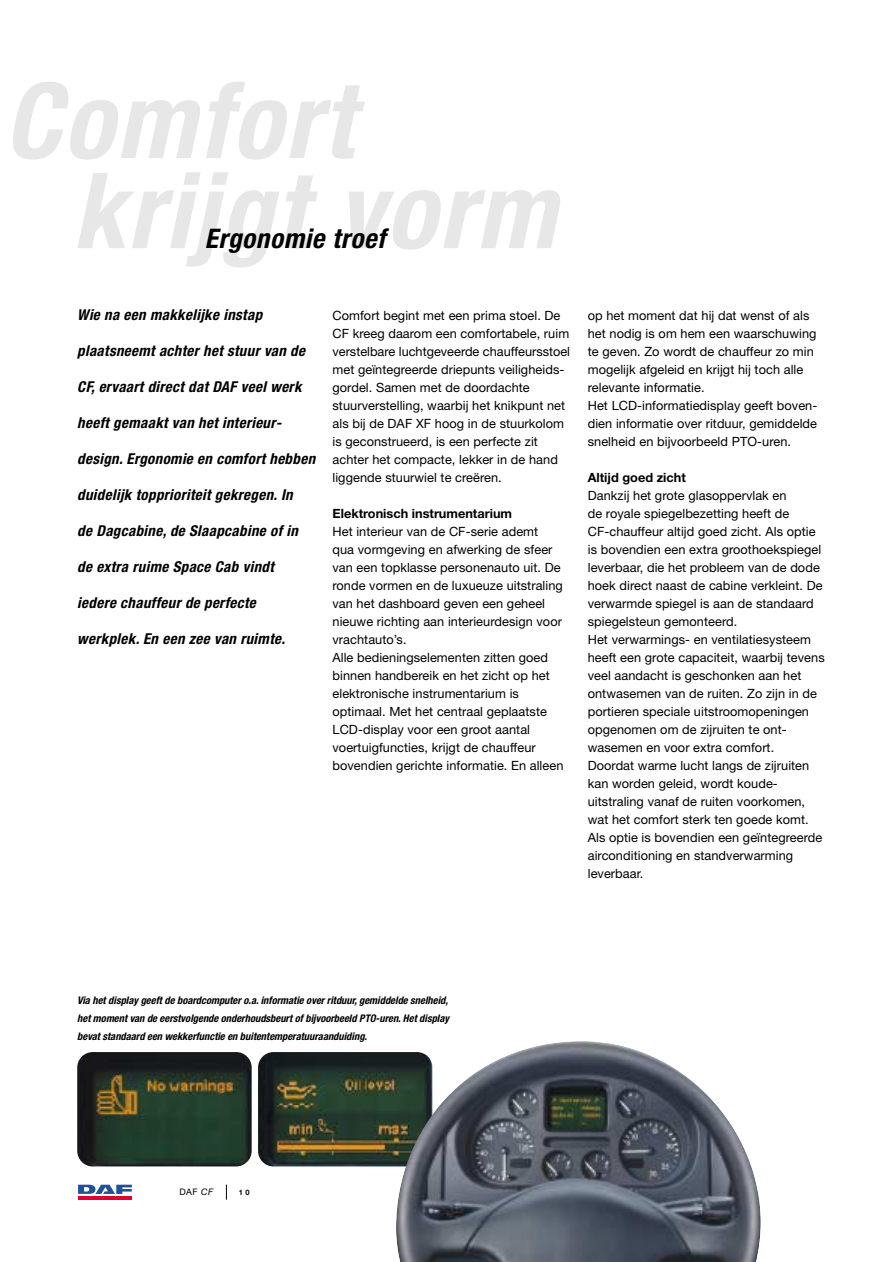
<style>
.page{position:relative;width:893px;height:1262px;background:#fff}
.page>*{position:absolute;margin:0;border:0;box-sizing:border-box;transform-origin:0 0}
.t1{font:italic 700 condensed 105px/90px "Helvetica Neue";letter-spacing:.025em;color:#e7e7e7}
.t2{font:italic 700 condensed 27px "Helvetica Neue";letter-spacing:.025em;color:#000}
.t3{font:italic 700 condensed 15px "Helvetica Neue";letter-spacing:.025em;color:#000}
.t4{font:12.75px/18px "Helvetica Neue";letter-spacing:.005em;color:#000}
.t5{font:700 12.75px "Helvetica Neue";color:#000}
.t6{font:italic 700 condensed 10.5px/18px "Helvetica Neue";color:#000;text-align:justify}
.t7{font:9px "Helvetica Neue";color:#000}
.t8{font:700 7.5px "Helvetica Neue";color:#000}
.s1{font-style:italic}
</style>
<div class="page">
<img style="left:77px;top:1052px;width:175px;height:114px;border-radius:16px">
<img style="left:258px;top:1052px;width:174px;height:114px;border-radius:16px">
<div style="left:77px;top:1184px;width:56px;height:18px;background:linear-gradient(to right,#fff,#fff)"></div>
<hr style="left:78px;top:1196px;width:54px;height:3px;background:#de0031">
<svg style="left:78px;top:1184px;width:54px;height:9px"></svg>
<svg style="left:226px;top:1184px;width:1px;height:15px"></svg>
<img style="left:396px;top:1041px;width:364px;height:220px">
<h1 class="t1" style="left:72px;top:85px;width:485px;text-indent:-68px">Comfort krijgt vorm</h1>
<h2 class="t2" style="left:205px;top:229px;width:182px">Ergonomie troef</h2>
<p class="t3" style="left:77px;top:309px;width:186px">Wie na een makkelijke instap</p>
<p class="t3" style="left:77px;top:345px;width:229px">plaatsneemt achter het stuur van de</p>
<p class="t3" style="left:77px;top:381px;width:226px">CF, ervaart direct dat DAF veel werk</p>
<p class="t3" style="left:77px;top:417px;width:206px">heeft gemaakt van het interieur-</p>
<p class="t3" style="left:77px;top:453px;width:239px">design. Ergonomie en comfort hebben</p>
<p class="t3" style="left:77px;top:489px;width:217px">duidelijk topprioriteit gekregen. In</p>
<p class="t3" style="left:77px;top:525px;width:222px">de Dagcabine, de Slaapcabine of in</p>
<p class="t3" style="left:77px;top:561px;width:198px">de extra ruime Space Cab vindt</p>
<p class="t3" style="left:77px;top:597px;width:180px">iedere chauffeur de perfecte</p>
<p class="t3" style="left:77px;top:633px;width:209px">werkplek. En een zee van ruimte.</p>
<p class="t4" style="left:332px;top:308px;width:239px">Comfort begint met een prima stoel. De CF kreeg daarom een comfortabele, ruim verstelbare luchtgeveerde chauffeursstoel met geïntegreerde driepunts veiligheids&shy;gordel. Samen met de doordachte stuurverstelling, waarbij het knikpunt net als bij de DAF XF hoog in de stuurkolom is geconstrueerd, is een perfecte zit achter het compacte, lekker in de hand liggende stuurwiel te creëren.</p>
<p class="t5" style="left:332px;top:509px;width:181px">Elektronisch instrumentarium</p>
<p class="t4" style="left:332px;top:524px;width:232px">Het interieur van de CF-serie ademt<br>qua vormgeving en afwerking de sfeer van een topklasse personenauto uit. De ronde vormen en de luxueuze uitstraling van het dashboard geven een geheel nieuwe richting aan interieurdesign voor vrachtauto’s.<br>Alle bedieningselementen zitten goed binnen handbereik en het zicht op het elektronische instrumentarium is optimaal. Met het centraal geplaatste LCD-display voor een groot aantal voertuigfuncties, krijgt de chauffeur bovendien gerichte informatie. En alleen</p>
<p class="t4" style="left:587px;top:308px;width:231px">op het moment dat hij dat wenst of als het nodig is om hem een waarschuwing te geven. Zo wordt de chauffeur zo min mogelijk afgeleid en krijgt hij toch alle relevante informatie.<br>Het LCD-informatiedisplay geeft boven&shy;dien informatie over ritduur, gemiddelde snelheid en bijvoorbeeld PTO-uren.</p>
<p class="t5" style="left:587px;top:473px;width:100px">Altijd goed zicht</p>
<p class="t4" style="left:587px;top:488px;width:238px">Dankzij het grote glasoppervlak en<br>de royale spiegelbezetting heeft de CF-chauffeur altijd goed zicht. Als optie is bovendien een extra groothoekspiegel leverbaar, die het probleem van de dode hoek direct naast de cabine verkleint. De verwarmde spiegel is aan de standaard spiegelsteun gemonteerd.<br>Het verwarmings- en ventilatiesysteem heeft een grote capaciteit, waarbij tevens veel aandacht is geschonken aan het ontwasemen van de ruiten. Zo zijn in de portieren speciale uitstroomopeningen opgenomen om de zijruiten te ont&shy;wasemen en voor extra comfort.<br>Doordat warme lucht langs de zijruiten kan worden geleid, wordt koude&shy;uitstraling vanaf de ruiten voorkomen, wat het comfort sterk ten goede komt.<br>Als optie is bovendien een geïntegreerde airconditioning en standverwarming leverbaar.</p>
<p class="t6" style="left:77px;top:992px;width:373px">Via het display geeft de boardcomputer o.a. informatie over ritduur, gemiddelde snelheid, het moment van de eerstvolgende onderhoudsbeurt of bijvoorbeeld PTO-uren. Het display bevat standaard een wekkerfunctie en buitentemperatuuraanduiding.</p>
<p class="t7" style="left:179px;top:1188px;width:35px">DAF <span class="s1">CF</span></p>
<p class="t8" style="left:239px;top:1189px;width:12px">1 0</p>
</div>
